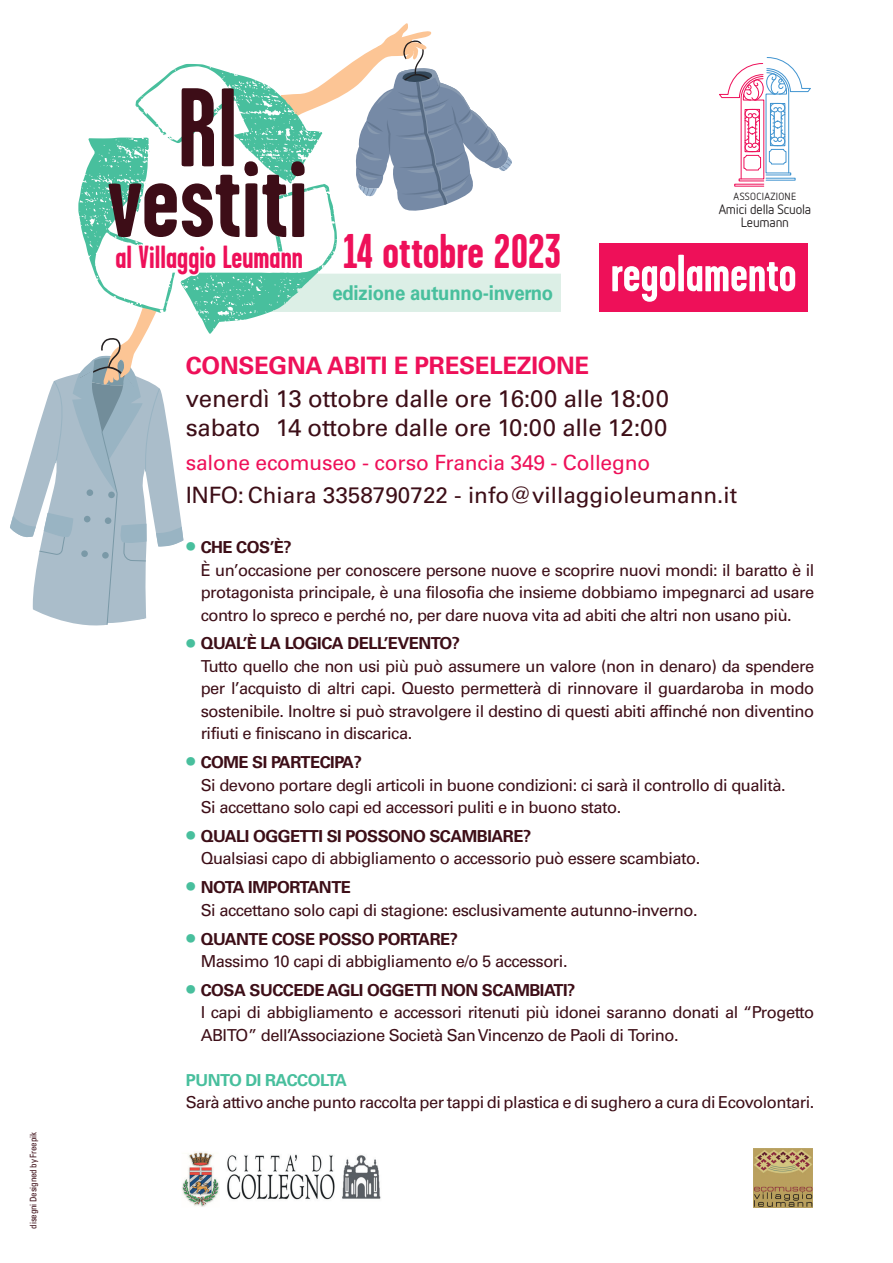
<style>
.page{position:relative;width:893px;height:1263px;background:#fff}
.page>*{position:absolute;margin:0;border:0;box-sizing:border-box;transform-origin:0 0}
.t1{font:700 111.6px "Garage Gothic FB";color:#3d0d17}
.t2{font:700 52.35px "Garage Gothic FB";color:#fff}
.t3{font:700 31.95px "Garage Gothic FB";color:#ee1059}
.t4{font:24px/28.8px "Univers";letter-spacing:-.01em;color:#3d0e17}
.t5{font:700 24px "Univers";letter-spacing:-.01em;color:#ee1059}
.t6{font:22.5px "Univers";color:#3d0e17}
.t7{font:21px "Univers";letter-spacing:-.01em;color:#ee1059}
.t8{font:700 20.4px "Univers";letter-spacing:-.01em;color:#48bf9d;scale:.91 1}
.t9{font:16.5px/22.5px "Univers";letter-spacing:-.03em;color:#3d0e17}
.t10{font:700 16.5px "Univers";letter-spacing:-.03em;color:#48bf9d}
.t11{font:13.5px/13.5px "Netto OT";letter-spacing:-.015em;color:#231f20;text-align:center}
.t12{font:10.35px "Netto OT";letter-spacing:.03em;color:#231f20}
.t13{font:condensed 9px "Univers";letter-spacing:-.02em;color:#3d0e17}
.s1{font-size:48.75px}
.s2{font-weight:700;font-stretch:condensed;font-size:24px;color:#48bf9d}
.s3{font-weight:700}
</style>
<div class="page">
<div style="left:599px;top:243px;width:209px;height:69px;background:#ee1059"></div>
<svg style="left:10px;top:23px;width:551px;height:603px"></svg>
<div style="left:129px;top:247px;width:43px;height:13px;background:#fff"></div>
<img style="left:753px;top:1149px;width:59px;height:59px">
<img style="left:182px;top:1152px;width:199px;height:55px">
<svg style="left:719px;top:57px;width:92px;height:125px"></svg>
<p class="t13" style="left:27px;top:1228px;width:98px;rotate:-90deg">disegni Designed by Freepik</p>
<h1 class="t1" style="left:177px;top:68px;width:63px">RI</h1>
<h1 class="t1" style="left:107px;top:139px;width:202px">vestiti</h1>
<h3 class="t3" style="left:115px;top:240px;width:447px">al Villaggio Leumann <span class="s1">14 ottobre 2023</span></h3>
<p class="t8" style="left:332px;top:281px;width:244px">edizione autunno-inverno</p>
<p class="t12" style="left:734px;top:190px;width:64px">ASSOCIAZIONE</p>
<p class="t11" style="left:719px;top:202px;width:94px">Amici della Scuola<br>Leumann</p>
<h2 class="t2" style="left:611px;top:245px;width:187px">regolamento</h2>
<h3 class="t5" style="left:186px;top:351px;width:405px">CONSEGNA ABITI E PRESELEZIONE</h3>
<h3 class="t4" style="left:186px;top:384px;width:485px">venerdì 13 ottobre dalle ore 16:00 alle 18:00 sabato 14 ottobre dalle ore 10:00 alle 12:00</h3>
<p class="t7" style="left:186px;top:450px;width:466px">salone ecomuseo - corso Francia 349 - Collegno</p>
<h3 class="t6" style="left:186px;top:481px;width:553px">INFO: Chiara 3358790722 - info@villaggioleumann.it</h3>
<p class="t9" style="left:201px;top:536px;width:615px;text-indent:-15px"><span class="s2">•</span> <span class="s3">CHE COS’È?<br></span>È un’occasione per conoscere persone nuove e scoprire nuovi mondi: il baratto è il protagonista principale, è una filosofia che insieme dobbiamo impegnarci ad usare contro lo spreco e perché no, per dare nuova vita ad abiti che altri non usano più.</p>
<p class="t9" style="left:201px;top:632px;width:615px;text-indent:-15px"><span class="s2">•</span> <span class="s3">QUAL’È LA LOGICA DELL’EVENTO?<br></span>Tutto quello che non usi più può assumere un valore (non in denaro) da spendere per l’acquisto di altri capi. Questo permetterà di rinnovare il guardaroba in modo sostenibile. Inoltre si può stravolgere il destino di questi abiti affinché non diventino rifiuti e finiscano in discarica.</p>
<p class="t9" style="left:201px;top:751px;width:586px;text-indent:-15px"><span class="s2">•</span> <span class="s3">COME SI PARTECIPA?<br></span>Si devono portare degli articoli in buone condizioni: ci sarà il controllo di qualità.<br>Si accettano solo capi ed accessori puliti e in buono stato.</p>
<p class="t9" style="left:201px;top:825px;width:501px;text-indent:-15px"><span class="s2">•</span> <span class="s3">QUALI OGGETTI SI POSSONO SCAMBIARE?<br></span>Qualsiasi capo di abbigliamento o accessorio può essere scambiato.</p>
<p class="t9" style="left:201px;top:876px;width:498px;text-indent:-15px"><span class="s2">•</span> <span class="s3">NOTA IMPORTANTE<br></span>Si accettano solo capi di stagione: esclusivamente autunno-inverno.</p>
<p class="t9" style="left:201px;top:927px;width:368px;text-indent:-15px"><span class="s2">•</span> <span class="s3">QUANTE COSE POSSO PORTARE?<br></span>Massimo 10 capi di abbigliamento e/o 5 accessori.</p>
<p class="t9" style="left:201px;top:979px;width:615px;text-indent:-15px"><span class="s2">•</span> <span class="s3">COSA SUCCEDE AGLI OGGETTI NON SCAMBIATI?<br></span>I capi di abbigliamento e accessori ritenuti più idonei saranno donati al “Progetto<br>ABITO” dell’Associazione Società San Vincenzo de Paoli di Torino.</p>
<p class="t10" style="left:186px;top:1070px;width:163px">PUNTO DI RACCOLTA</p>
<p class="t9" style="left:186px;top:1091px;width:630px">Sarà attivo anche punto raccolta per tappi di plastica e di sughero a cura di Ecovolontari.</p>
</div>
